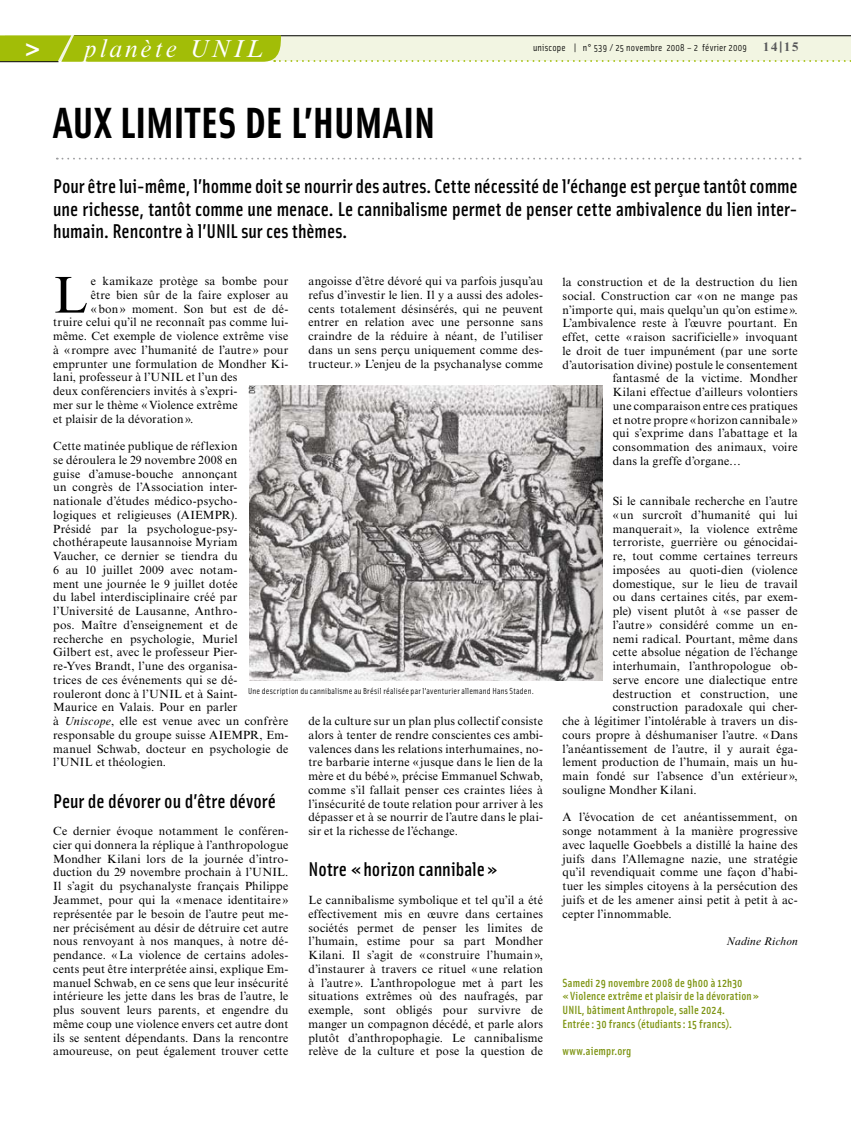
<style>
.page{position:relative;width:851px;height:1134px;background:#fff}
.page>*{position:absolute;margin:0;border:0;box-sizing:border-box;transform-origin:0 0}
.t1{font:51.88px "Times New Roman MT Std";color:#000}
.t2{font:700 43.75px "Solex";letter-spacing:-.01em;color:#000}
.t3{font:italic 25px "Times New Roman MT Std";letter-spacing:.12em;color:#fff}
.t4{font:500 20px/22.5px "Solex";color:#000;text-align:justify}
.t5{font:700 12.5px "Times New Roman MT Std";color:#58585a}
.t6{font:11.88px/13.8px "Times New Roman MT Std";letter-spacing:.015em;color:#000;text-align:justify}
.t7{font:500 11.88px/13.8px "Solex";letter-spacing:.01em;color:#7c9310}
.t8{font:italic 11.25px "Times New Roman MT Std";letter-spacing:.02em;color:#000}
.t9{font:10px "Solex";letter-spacing:.02em;color:#000}
.t10{font:8.75px "Solex";letter-spacing:.025em;color:#000}
.s1{font-family:"Frutiger LT Std";font-weight:700;font-style:normal}
.s2{font-style:italic}
</style>
<div class="page">
<svg style="left:0;top:35px;width:851px;height:27px;background:#d0db94"></svg>
<svg style="left:57px;top:158px;width:743px;height:2px"></svg>
<img style="left:249px;top:386px;width:353px;height:295px">
<h3 class="t3" style="left:25px;top:35px;width:239px"><span class="s1">&gt;</span> planète UNIL</h3>
<h2 class="t2" style="left:53px;top:94px;width:384px">AUX LIMITES DE L’HUMAIN</h2>
<p class="t9" style="left:533px;top:41px;width:215px">uniscope | n° 539 / 25 novembre 2008 – 2 février 2009</p>
<p class="t5" style="left:763px;top:39px;width:37px">14|15</p>
<p class="t4" style="left:53px;top:174px;width:746px">Pour être lui-même, l’homme doit se nourrir des autres. Cette nécessité de l’échange est perçue tantôt comme une richesse, tantôt comme une menace. Le cannibalisme permet de penser cette ambivalence du lien inter&shy;humain. Rencontre à l’UN IL sur ces thèmes.</p>
<h1 class="t1" style="left:53px;top:265px;width:36px">L</h1>
<p class="t6" style="left:91px;top:274px;width:199px">e kamikaze protège sa bombe pour</p>
<p class="t6" style="left:308px;top:274px;width:236px">angoisse d’être dévoré qui va parfois jusqu’au refus d’investir le lien. Il y a aussi des adoles&shy;cents totalement désinsérés, qui ne peuvent entrer en relation avec une personne sans craindre de la réduire à néant, de l’utiliser dans un sens perçu uniquement comme des&shy;tructeur. » L’enjeu de la psychanalyse comme</p>
<p class="t6" style="left:91px;top:288px;width:199px">être bien sûr de la faire exploser au</p>
<p class="t6" style="left:91px;top:302px;width:199px">«bon» moment. Son but est de dé-</p>
<p class="t6" style="left:53px;top:315px;width:237px">truire celui qu’il ne reconnaît pas comme lui-</p>
<p class="t6" style="left:53px;top:329px;width:236px">même. Cet exemple de violence extrême vise</p>
<p class="t6" style="left:53px;top:343px;width:237px">à « rompre avec l’humanité de l’autre » pour</p>
<p class="t6" style="left:53px;top:357px;width:237px">emprunter une formulation de Mondher Ki-</p>
<p class="t6" style="left:53px;top:370px;width:186px">lani, professeur à l’UNIL et l’un des</p>
<p class="t6" style="left:53px;top:384px;width:186px">deux conférenciers invités à s’expri-</p>
<p class="t6" style="left:53px;top:398px;width:186px">mer sur le thème «Violence extrême</p>
<p class="t6" style="left:53px;top:412px;width:142px">et plaisir de la dévoration».</p>
<p class="t6" style="left:53px;top:439px;width:237px;text-align:left">Cette matinée publique de réflexion<br>se déroulera le 29 novembre 2008 en<br>guise d’amuse-bouche annonçant<br>un congrès de l’Association inter&shy;nationale d’études médico-psycho-<br>logiques et religieuses (AIEMPR).<br>Présidé par la psychologue-psy&shy;chothérapeute lausannoise Myriam<br>Vaucher, ce dernier se tiendra du<br>6 au 10 juillet 2009 avec notam-<br>ment une journée le 9 juillet dotée<br>du label interdisciplinaire créé par l’Université de Lausanne, Anthro-<br>pos. Maître d’enseignement et de recherche en psychologie, Muriel<br>Gilbert est, avec le professeur Pier-<br>re-Yves Brandt, l’une des organisa-<br>trices de ces événements qui se dé&shy;rouleront donc à l’UNIL et à Saint-<br>Maurice en Valais. Pour en parler<br>à <span class="s2">Uniscope</span>, elle est venue avec un confrère responsable du groupe suisse AIEMPR, Em&shy;manuel Schwab, docteur en psychologie de l’UNIL et théologien.</p>
<h3 class="t4" style="left:53px;top:789px;width:224px">Peur de dévorer ou d’être dévoré</h3>
<p class="t6" style="left:53px;top:824px;width:237px">Ce dernier évoque notamment le conféren&shy;cier qui donnera la réplique à l’anthropologue Mondher Kilani lors de la journée d’intro&shy;duction du 29 novembre prochain à l’UNIL.<br>Il s’agit du psychanalyste français Philippe Jeammet, pour qui la «menace identitaire» représentée par le besoin de l’autre peut me&shy;ner précisément au désir de détruire cet autre nous renvoyant à nos manques, à notre dé&shy;pendance. «La violence de certains adoles&shy;cents peut être interprétée ainsi, explique Em&shy;manuel Schwab, en ce sens que leur insécurité intérieure les jette dans les bras de l’autre, le plus souvent leurs parents, et engendre du même coup une violence envers cet autre dont ils se sentent dépendants. Dans la rencontre amoureuse, on peut également trouver cette</p>
<p class="t10" style="left:247px;top:394px;width:10px;rotate:-90deg">DR</p>
<p class="t10" style="left:248px;top:685px;width:287px">Une description du cannibalisme au Brésil réalisée par l’aventurier allemand Hans Staden.</p>
<p class="t6" style="left:308px;top:714px;width:236px">de la culture sur un plan plus collectif consiste alors à tenter de rendre conscientes ces ambi&shy;valences dans les relations interhumaines, no&shy;tre barbarie interne «jusque dans le lien de la mère et du bébé », précise Emmanuel Schwab, comme s’il fallait penser ces craintes liées à l’insécurité de toute relation pour arriver à les dépasser et à se nourrir de l’autre dans le plai&shy;sir et la richesse de l’échange.</p>
<h3 class="t4" style="left:308px;top:857px;width:191px">Notre «horizon cannibale»</h3>
<p class="t6" style="left:308px;top:893px;width:236px">Le cannibalisme symbolique et tel qu’il a été effectivement mis en œuvre dans certaines sociétés permet de penser les limites de l’humain, estime pour sa part Mondher Kilani. Il s’agit de «construire l’humain», d’instaurer à travers ce rituel «une relation à l’autre». L’anthropologue met à part les situations extrêmes où des naufragés, par exemple, sont obligés pour survivre de manger un compagnon décédé, et parle alors plutôt d’anthropophagie. Le cannibalisme relève de la culture et pose la question de</p>
<p class="t6" style="left:562px;top:275px;width:237px">la construction et de la destruction du lien</p>
<p class="t6" style="left:562px;top:289px;width:237px">social. Construction car «on ne mange pas</p>
<p class="t6" style="left:562px;top:303px;width:237px">n’importe qui, mais quelqu’un qu’on estime».</p>
<p class="t6" style="left:562px;top:316px;width:237px">L’ambivalence reste à l’œuvre pourtant. En</p>
<p class="t6" style="left:562px;top:330px;width:237px">effet, cette «raison sacrificielle» invoquant</p>
<p class="t6" style="left:562px;top:344px;width:237px">le droit de tuer impunément (par une sorte</p>
<p class="t6" style="left:562px;top:358px;width:237px">d’autorisation divine) postule le consentement</p>
<p class="t6" style="left:612px;top:371px;width:186px">fantasmé de la victime. Mondher</p>
<p class="t6" style="left:612px;top:385px;width:186px">Kilani effectue d’ailleurs volontiers</p>
<p class="t6" style="left:612px;top:399px;width:186px">une comparaison entre ces pratiques</p>
<p class="t6" style="left:612px;top:413px;width:186px">et notre propre «horizon cannibale »</p>
<p class="t6" style="left:612px;top:426px;width:186px">qui s’exprime dans l’abattage et la</p>
<p class="t6" style="left:612px;top:440px;width:186px">consommation des animaux, voire</p>
<p class="t6" style="left:612px;top:454px;width:130px">dans la greffe d’organe…</p>
<p class="t6" style="left:612px;top:494px;width:186px">Si le cannibale recherche en l’autre</p>
<p class="t6" style="left:612px;top:508px;width:186px">«un surcroît d’humanité qui lui</p>
<p class="t6" style="left:612px;top:522px;width:186px">manquerait », la violence extrême</p>
<p class="t6" style="left:612px;top:535px;width:186px">terroriste, guerrière ou génocidai-</p>
<p class="t6" style="left:612px;top:549px;width:186px">re, tout comme certaines terreurs</p>
<p class="t6" style="left:612px;top:563px;width:186px">imposées au quoti-dien (violence</p>
<p class="t6" style="left:612px;top:577px;width:186px">domestique, sur le lieu de travail</p>
<p class="t6" style="left:612px;top:590px;width:186px">ou dans certaines cités, par exem-</p>
<p class="t6" style="left:612px;top:604px;width:186px">ple) visent plutôt à « se passer de</p>
<p class="t6" style="left:612px;top:618px;width:186px">l’autre » considéré comme un en-</p>
<p class="t6" style="left:612px;top:632px;width:186px">nemi radical. Pourtant, même dans</p>
<p class="t6" style="left:612px;top:645px;width:186px">cette absolue négation de l’échange</p>
<p class="t6" style="left:612px;top:659px;width:186px">interhumain, l’anthropologue ob-</p>
<p class="t6" style="left:612px;top:673px;width:186px">serve encore une dialectique entre</p>
<p class="t6" style="left:612px;top:687px;width:186px">destruction et construction, une</p>
<p class="t6" style="left:612px;top:700px;width:186px">construction paradoxale qui cher-</p>
<p class="t6" style="left:562px;top:714px;width:237px">che à légitimer l’intolérable à travers un dis-</p>
<p class="t6" style="left:562px;top:728px;width:237px">cours propre à déshumaniser l’autre. «Dans</p>
<p class="t6" style="left:562px;top:742px;width:237px">l’anéantissement de l’autre, il y aurait éga-</p>
<p class="t6" style="left:562px;top:755px;width:237px">lement production de l’humain, mais un hu-</p>
<p class="t6" style="left:562px;top:769px;width:237px">main fondé sur l’absence d’un extérieur»,</p>
<p class="t6" style="left:562px;top:783px;width:135px">souligne Mondher Kilani.</p>
<p class="t6" style="left:562px;top:810px;width:237px">A l’évocation de cet anéantissemment, on songe notamment à la manière progressive avec laquelle Goebbels a distillé la haine des juifs dans l’Allemagne nazie, une stratégie qu’il revendiquait comme une façon d’habi&shy;tuer les simples citoyens à la persécution des juifs et de les amener ainsi petit à petit à ac&shy;cepter l’innommable.</p>
<p class="t8" style="left:726px;top:935px;width:73px">Nadine Richon</p>
<p class="t7" style="left:562px;top:975px;width:198px">Samedi 29 novembre 2008 de 9h00 à 12h30 «Violence extrême et plaisir de la dévoration» UN IL, bâtiment Anthropole, salle 2024.<br>Entrée: 30 francs (étudiants: 15 francs).</p>
<p class="t7" style="left:562px;top:1044px;width:70px">www.aiempr.org</p>
</div>
